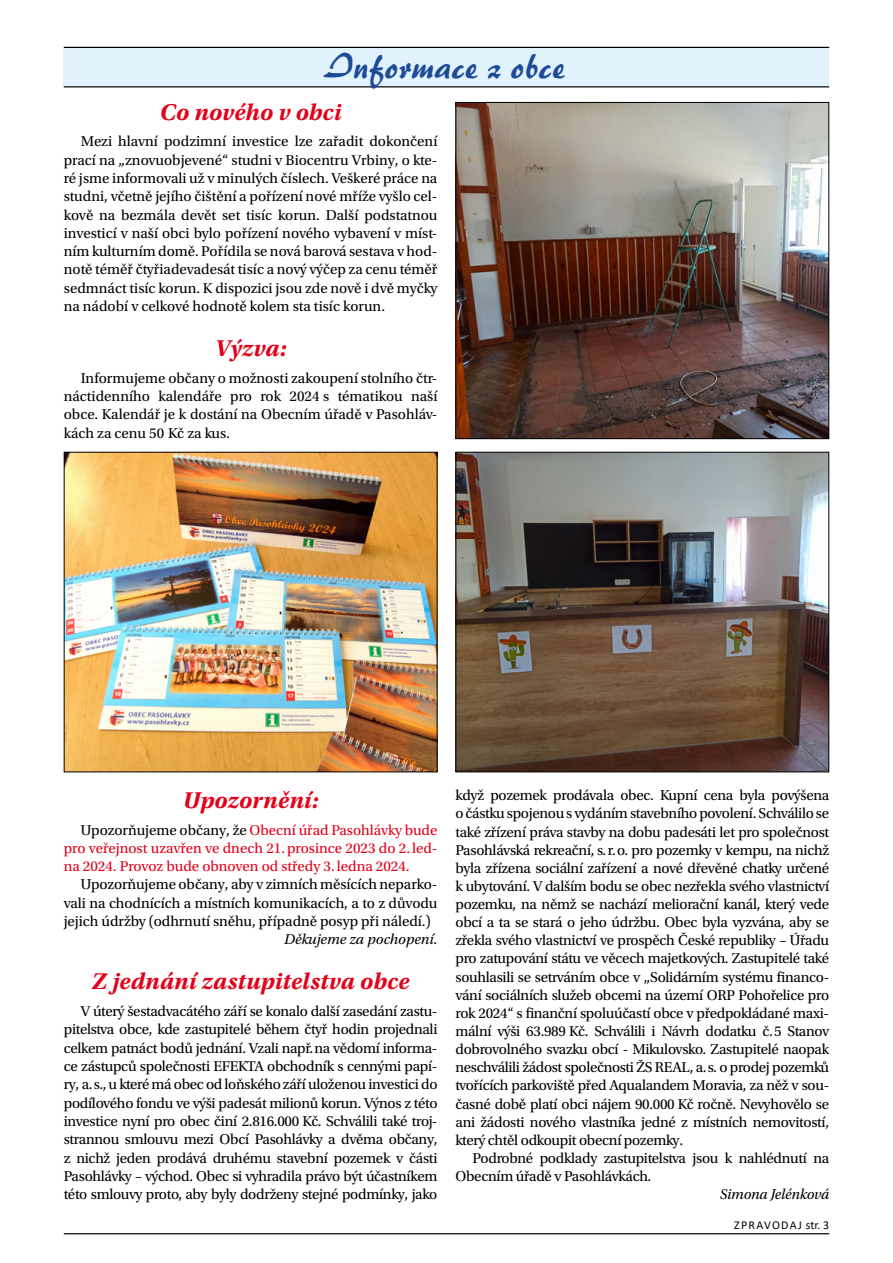
<style>
.page{position:relative;width:893px;height:1263px;background:#fff}
.page>*{position:absolute;margin:0;border:0;box-sizing:border-box;transform-origin:0 0}
.t1{font:34.5px "Brush 455 AT";letter-spacing:.005em;color:#1e4b98}
.t2{font:italic 700 24px "Utopia Std";letter-spacing:.01em;color:#e2001a}
.t3{font:15px/18.3px "Utopia Std";letter-spacing:-.02em;color:#000;text-align:justify}
.t4{font:15px/18.3px "Utopia Std";color:#e2001a;text-align:justify}
.t5{font:italic 15px "Utopia Std";letter-spacing:-.01em;color:#000}
.t6{font:12px "Calibri";letter-spacing:.105em;color:#000}
.s1{color:#000}
</style>
<div class="page">
<hr style="left:64px;top:1233px;width:765px;height:1px;background:#000">
<div style="left:64px;top:48px;width:765px;height:38px;background:#e0f2fb"></div>
<hr style="left:64px;top:47px;width:765px;height:1px;background:#000">
<hr style="left:64px;top:86px;width:765px;height:1px;background:#000">
<img style="left:457px;top:104px;width:370px;height:333px">
<div style="left:455px;top:102px;width:374px;height:337px;border:1px solid #000"></div>
<img style="left:457px;top:454px;width:370px;height:316px">
<div style="left:455px;top:452px;width:374px;height:320px;border:1px solid #000"></div>
<img style="left:66px;top:454px;width:369px;height:316px">
<h1 class="t1" style="left:326px;top:44px;width:247px">Informace z obce</h1>
<h2 class="t2" style="left:160px;top:98px;width:183px">Co nového v obci</h2>
<p class="t3" style="left:64px;top:133px;width:375px;text-indent:17px">Mezi hlavní podzimní investice lze zařadit dokončení prací na „znovuobjevené“ studni v Biocentru Vrbiny, o kte&shy;ré jsme informovali už v minulých číslech. Veškeré práce na studni, včetně jejího čištění a pořízení nové mříže vyšlo cel&shy;kově na bezmála devět set tisíc korun. Další podstatnou investicí v naší obci bylo pořízení nového vybavení v míst&shy;ním kulturním domě. Pořídila se nová barová sestava v hod&shy;notě téměř čtyřiadevadesát tisíc a nový výčep za cenu téměř sedmnáct tisíc korun. K dispozici jsou zde nově i dvě myčky na nádobí v celkové hodnotě kolem sta tisíc korun.</p>
<h2 class="t2" style="left:215px;top:334px;width:73px">Výzva:</h2>
<p class="t3" style="left:64px;top:369px;width:375px;text-indent:17px">Informujeme občany o možnosti zakoupení stolního čtr&shy;náctidenního kalendáře pro rok 2024 s tématikou naší obce. Kalendář je k dostání na Obecním úřadě v Pasohláv&shy;kách za cenu 50 Kč za kus.</p>
<h2 class="t2" style="left:183px;top:786px;width:137px">Upozornění:</h2>
<p class="t4" style="left:64px;top:821px;width:375px;text-indent:17px"><span class="s1">Upozorňujeme občany, že</span> Obecní úřad Pasohlávky bude pro veřejnost uzavřen ve dnech 21.prosince 2023 do 2.led&shy;na 2024. Provoz bude obnoven od středy 3.ledna 2024.</p>
<p class="t3" style="left:64px;top:876px;width:375px;text-indent:17px">Upozorňujeme občany, aby v zimních měsících neparko&shy;vali na chodnících a místních komunikacích, a to z důvodu jejich údržby (odhrnutí sněhu, případně posyp při náledí.)</p>
<p class="t5" style="left:284px;top:931px;width:155px">Děkujeme za pochopení.</p>
<h2 class="t2" style="left:92px;top:968px;width:319px">Z jednání zastupitelstva obce</h2>
<p class="t3" style="left:64px;top:1002px;width:375px;text-indent:17px">V úterý šestadvacátého září se konalo další zasedání zastu&shy;pitelstva obce, kde zastupitelé během čtyř hodin projednali celkem patnáct bodů jednání. Vzali např.na vědomí informa&shy;ce zástupců společnosti EFEKTA obchodník s cennými papí&shy;ry, a.s., u které má obec od loňského září uloženou investici do podílového fondu ve výši padesát milionů korun. Výnos z této investice nyní pro obec činí 2.816.000 Kč. Schválili také troj&shy;strannou smlouvu mezi Obcí Pasohlávky a dvěma občany, z nichž jeden prodává druhému stavební pozemek v části Pasohlávky – východ. Obec si vyhradila právo být účastníkem této smlouvy proto, aby byly dodrženy stejné podmínky, jako</p>
<p class="t3" style="left:455px;top:786px;width:375px">když pozemek prodávala obec. Kupní cena byla povýšena o částku spojenou s vydáním stavebního povolení. Schválilo se také zřízení práva stavby na dobu padesáti let pro společnost Pasohlávská rekreační, s.r.o. pro pozemky v kempu, na nichž byla zřízena sociální zařízení a nové dřevěné chatky určené k ubytování. V dalším bodu se obec nezřekla svého vlastnictví pozemku, na němž se nachází meliorační kanál, který vede obcí a ta se stará o jeho údržbu. Obec byla vyzvána, aby se zřekla svého vlastnictví ve prospěch České republiky – Úřadu pro zatupování státu ve věcech majetkových. Zastupitelé také souhlasili se setrváním obce v „Solidárním systému financo&shy;vání sociálních služeb obcemi na území ORP Pohořelice pro rok 2024“ s finanční spoluúčastí obce v předpokládané maxi&shy;mální výši 63.989 Kč. Schválili i Návrh dodatku č.5 Stanov dobrovolného svazku obcí - Mikulovsko. Zastupitelé naopak neschválili žádost společnosti ŽS REAL, a.s. o prodej pozemků tvořících parkoviště před Aqualandem Moravia, za něž v sou&shy;časné době platí obci nájem 90.000 Kč ročně. Nevyhovělo se ani žádosti nového vlastníka jedné z místních nemovitostí, který chtěl odkoupit obecní pozemky.</p>
<p class="t3" style="left:455px;top:1149px;width:375px;text-indent:17px">Podrobné podklady zastupitelstva jsou k nahlédnutí na<br>Obecním úřadě v Pasohlávkách.</p>
<p class="t5" style="left:720px;top:1186px;width:111px">Simona Jelénková</p>
<p class="t6" style="left:734px;top:1216px;width:97px">ZPRAVODAJ str. 3</p>
</div>
